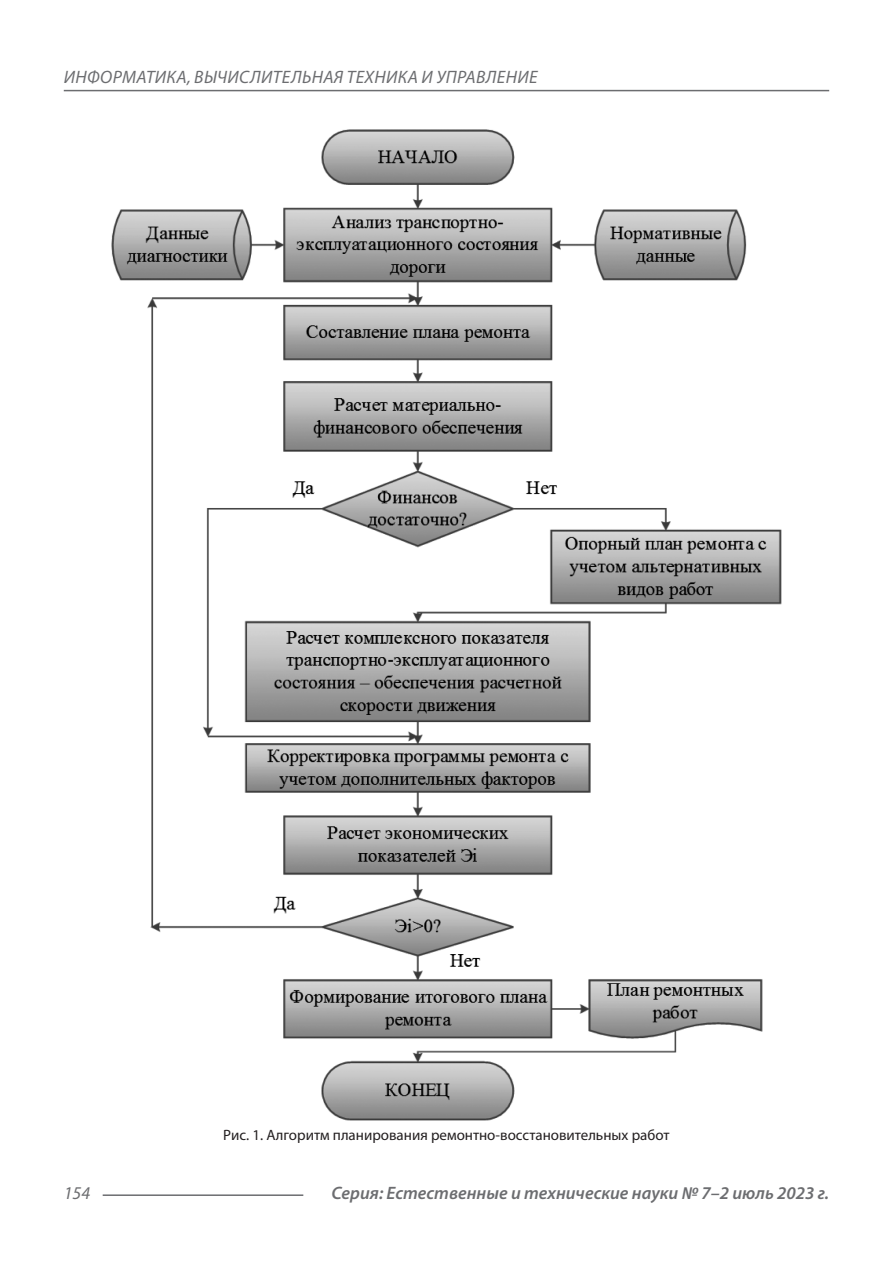
<style>
.page{position:relative;width:893px;height:1263px;background:#fff}
.page>*{position:absolute;margin:0;border:0;box-sizing:border-box;transform-origin:0 0}
.t1{font:italic 600 18px "Myriad Pro";color:#6c6d70}
.t2{font:italic 18px "Myriad Pro";letter-spacing:.02em;color:#6c6d70}
.Статья_текст{font:15px "Myriad Pro";color:#231f20}
</style>
<div class="page">
<hr style="left:103px;top:1194px;width:200px;height:2px;background:#6c6d70">
<hr style="left:64px;top:90px;width:765px;height:1px;background:#6c6d70">
<img style="left:111px;top:129px;width:671px;height:992px">
<p class="t2" style="left:64px;top:66px;width:475px">ИНФОРМАТИКА, ВЫЧИСЛИТЕЛЬНАЯ ТЕХНИКА И УПРАВЛЕНИЕ</p>
<p class="Статья_текст" style="left:223px;top:1126px;width:448px">Рис. 1. Алгоритм планирования ремонтно-восстановительных работ</p>
<p class="t2" style="left:64px;top:1182px;width:28px">154</p>
<p class="t1" style="left:331px;top:1182px;width:499px">Серия: Естественные и технические науки № 7–2 июль 2023 г.</p>
</div>
